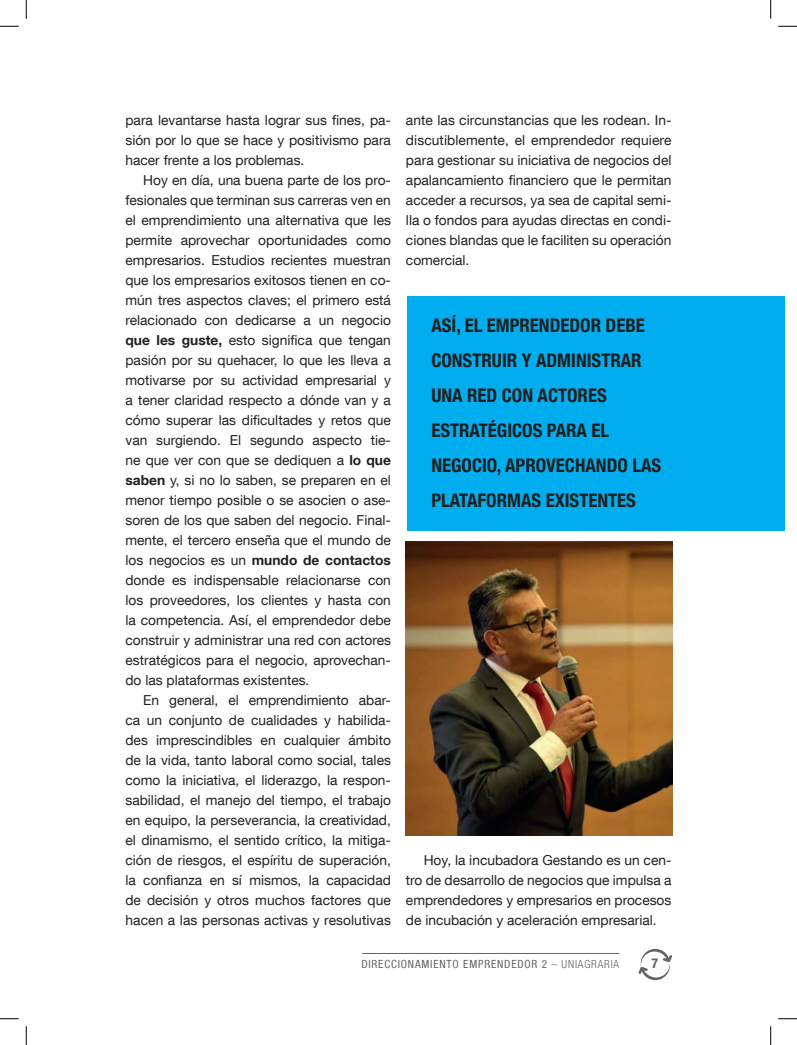
<style>
.page{position:relative;width:797px;height:1045px;background:#fff}
.page>*{position:absolute;margin:0;border:0;box-sizing:border-box;transform-origin:0 0}
.t1{font:700 condensed 18.75px/35px "Helvetica Neue LT Com";color:#231f20}
.t2{font:13.75px/20px "Helvetica Neue LT Com";color:#231f20;text-align:justify}
.t3{font:700 condensed 13.75px "Helvetica Neue LT Com";color:#636366}
.t4{font:condensed 11.25px "Helvetica Neue LT Com";letter-spacing:.075em;color:#636366}
.s1{font-weight:700}
.s2{font-weight:300}
</style>
<div class="page">
<svg style="left:638px;top:949px;width:34px;height:31px"></svg>
<hr style="left:362px;top:953px;width:257px;height:1px;background:#636366">
<div style="left:407px;top:296px;width:377px;height:234px;background:#00aeef"></div>
<img style="left:406px;top:541px;width:266px;height:294px">
<svg style="left:0;top:25px;width:19px;height:2px"></svg>
<svg style="left:778px;top:25px;width:19px;height:2px"></svg>
<svg style="left:0;top:1018px;width:19px;height:1px"></svg>
<svg style="left:778px;top:1018px;width:19px;height:1px"></svg>
<svg style="left:25px;top:0;width:2px;height:19px"></svg>
<svg style="left:25px;top:1026px;width:2px;height:19px"></svg>
<svg style="left:770px;top:0;width:1px;height:19px"></svg>
<svg style="left:770px;top:1026px;width:1px;height:19px"></svg>
<p class="t2" style="left:125px;top:109px;width:267px">para levantarse hasta lograr sus fines, pa&shy;sión por lo que se hace y positivismo para hacer frente a los problemas.</p>
<p class="t2" style="left:125px;top:169px;width:267px;text-indent:18px">Hoy en día, una buena parte de los pro&shy;fesionales que terminan sus carreras ven en el emprendimiento una alternativa que les permite aprovechar oportunidades como empresarios. Estudios recientes muestran que los empresarios exitosos tienen en co&shy;mún tres aspectos claves; el primero está relacionado con dedicarse a un negocio <span class="s1">que les guste,</span> esto significa que tengan pasión por su quehacer, lo que les lleva a motivarse por su actividad empresarial y a tener claridad respecto a dónde van y a cómo superar las dificultades y retos que van surgiendo. El segundo aspecto tie&shy;ne que ver con que se dediquen a <span class="s1">lo que saben</span> y, si no lo saben, se preparen en el menor tiempo posible o se asocien o ase&shy;soren de los que saben del negocio. Final&shy;mente, el tercero enseña que el mundo de los negocios es un <span class="s1">mundo de contactos </span>donde es indispensable relacionarse con los proveedores, los clientes y hasta con la competencia. Así, el emprendedor debe construir y administrar una red con actores estratégicos para el negocio, aprovechan&shy;do las plataformas existentes.</p>
<p class="t2" style="left:125px;top:690px;width:267px;text-indent:18px">En general, el emprendimiento abar&shy;ca un conjunto de cualidades y habilida&shy;des imprescindibles en cualquier ámbito de la vida, tanto laboral como social, tales como la iniciativa, el liderazgo, la respon&shy;sabilidad, el manejo del tiempo, el trabajo en equipo, la perseverancia, la creatividad, el dinamismo, el sentido crítico, la mitiga&shy;ción de riesgos, el espíritu de superación, la confianza en sí mismos, la capacidad de decisión y otros muchos factores que hacen a las personas activas y resolutivas</p>
<p class="t2" style="left:406px;top:110px;width:267px">ante las circunstancias que les rodean. In&shy;discutiblemente, el emprendedor requiere para gestionar su iniciativa de negocios del apalancamiento financiero que le permitan acceder a recursos, ya sea de capital semi&shy;lla o fondos para ayudas directas en condi&shy;ciones blandas que le faciliten su operación comercial.</p>
<p class="t1" style="left:431px;top:308px;width:231px">ASÍ, EL EMPRENDEDOR DEBE<br>CONSTRUIR Y ADMINISTRAR<br>UNA RED CON ACTORES<br>ESTRATÉGICOS PARA EL<br>NEGOCIO, APROVECHANDO LAS<br>PLATAFORMAS EXISTENTES</p>
<p class="t2" style="left:406px;top:850px;width:267px;text-indent:18px">Hoy, la incubadora Gestando es un cen&shy;tro de desarrollo de negocios que impulsa a emprendedores y empresarios en procesos de incubación y aceleración empresarial.</p>
<p class="t4" style="left:361px;top:957px;width:259px">DIRECCIONAMIENTO EMPRENDEDOR 2 <span class="s2">– UNIAGRARIA</span></p>
<p class="t3" style="left:651px;top:954px;width:8px">7</p>
</div>
